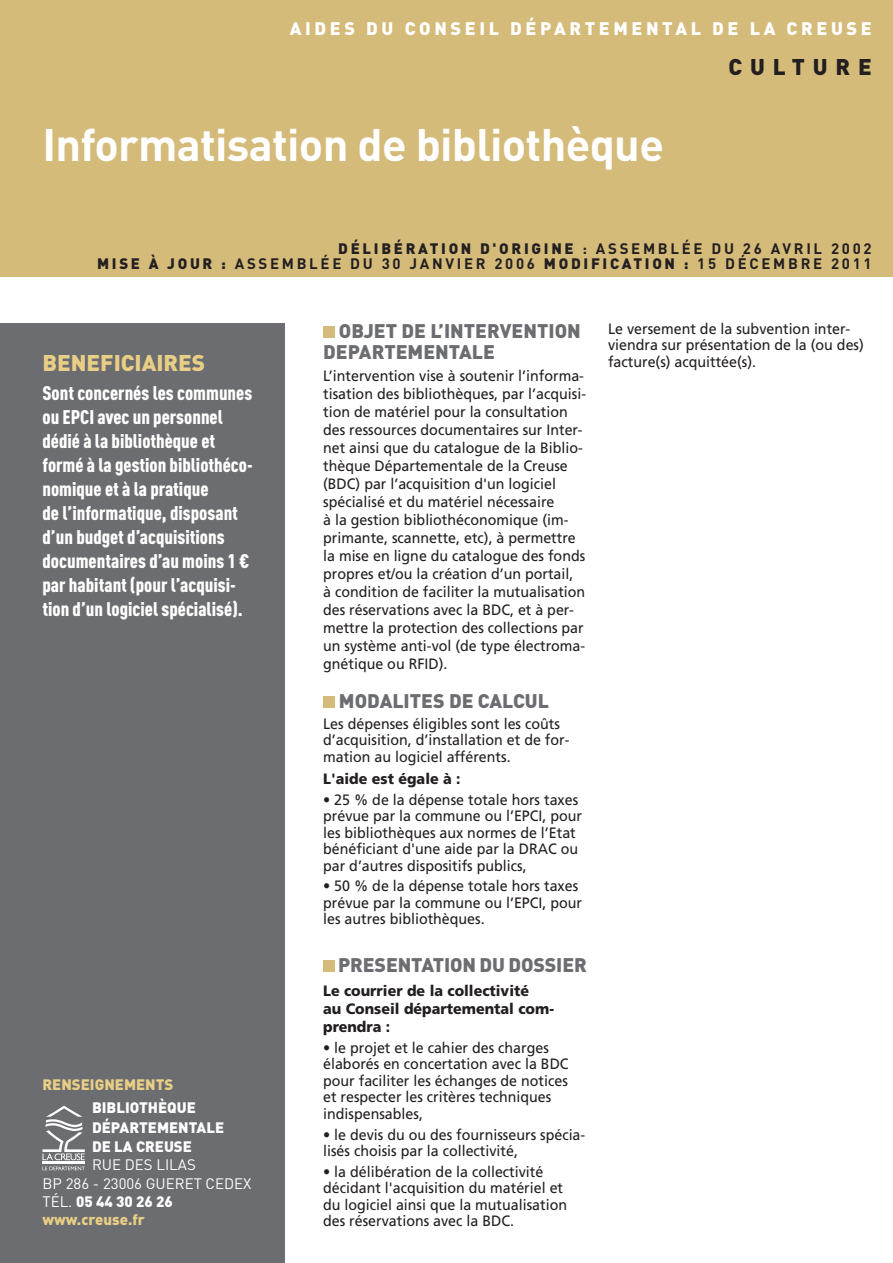
<style>
.page{position:relative;width:893px;height:1263px;background:#fff}
.page>*{position:absolute;margin:0;border:0;box-sizing:border-box;transform-origin:0 0}
.t1{font:700 45px "DIN";letter-spacing:-.015em;color:#fff}
.t2{font:900 22.5px "DIN";color:#e9ce86}
.t3{font:900 22.5px "DIN";letter-spacing:.35em;color:#231f20}
.t4{font:900 19.5px/24px "DIN Cond";color:#fff}
.t5{font:900 19.5px/21px "DIN";color:#6c6d70}
.t6{font:900 18px "DIN";letter-spacing:.2em;color:#fff}
.t7{font:15px/16.5px "Frutiger LT Std";color:#231f20;scale:.95 1}
.t8{font:700 15px/15px "DIN";letter-spacing:.18em;color:#231f20;text-align:right}
.t9{font:900 15px/18px "Frutiger LT Std";color:#231f20;scale:.95 1}
.t10{font:15px/18px "DIN";color:#fff}
.t11{font:900 15px/19.5px "DIN";color:#fff}
.t12{font:900 15px "DIN";color:#e9ce86}
.s1{font-weight:900}
.s2{font-weight:900;color:#e9ce86}
</style>
<div class="page">
<div style="left:0;top:0;width:893px;height:276px;background:#d4bb7a"></div>
<div style="left:0;top:323px;width:285px;height:940px;background:#6c6d70"></div>
<div style="left:323px;top:326px;width:12px;height:12px;background:#d4bb7a"></div>
<div style="left:323px;top:696px;width:12px;height:12px;background:#d4bb7a"></div>
<div style="left:323px;top:960px;width:12px;height:12px;background:#d4bb7a"></div>
<hr style="left:43px;top:1161px;width:21px;height:3px;background:#fff">
<hr style="left:64px;top:1161px;width:21px;height:3px;background:#fff">
<svg style="left:43px;top:1105px;width:42px;height:55px"></svg>
<svg style="left:43px;top:1166px;width:42px;height:4px"></svg>
<p class="t6" style="left:290px;top:18px;width:583px">AIDES DU CONSEIL DÉPARTEMENTAL DE LA CREUSE</p>
<h2 class="t3" style="left:728px;top:53px;width:145px">CULTURE</h2>
<h1 class="t1" style="left:43px;top:118px;width:623px">Informatisation de bibliothèque</h1>
<p class="t8" style="left:97px;top:240px;width:776px"><span class="s1">DÉLIBÉRATION D'ORIGINE</span> : ASSEMBLÉE DU 26 AVRIL 2002<br><span class="s1">MISE À JOUR :</span> ASSEMBLÉE DU 30 JANVIER 2006 <span class="s1">MODIFICATION :</span> 15 DÉCEMBRE 2011</p>
<h2 class="t2" style="left:43px;top:350px;width:164px">BENEFICIAIRES</h2>
<p class="t4" style="left:43px;top:380px;width:212px">Sont concernés les communes ou EPCI avec un personnel dédié à la bibliothèque et formé à la gestion bibliothéco&shy;nomique et à la pratique<br>de l’informatique, disposant d’un budget d’acquisitions documentaires d’au moins 1 € par habitant (pour l’acquisi&shy;tion d’un logiciel spécialisé).</p>
<p class="t12" style="left:43px;top:1075px;width:132px">RENSEIGNEMENTS</p>
<p class="t11" style="left:92px;top:1098px;width:134px">BIBLIOTHÈQUE<br>DÉPARTEMENTALE<br>DE LA CREUSE</p>
<p class="t10" style="left:43px;top:1155px;width:210px;text-indent:50px">RUE DES LILAS<br>BP 286 - 23006 GUERET CEDEX<br>TÉL. <span class="s1">05 44 30 26 26 </span><span class="s2">www.creuse.fr</span></p>
<h3 class="t5" style="left:323px;top:319px;width:259px;text-indent:16px">OBJET DE L’INTERVENTION<br>DEPARTEMENTALE</h3>
<p class="t7" style="left:323px;top:368px;width:278px;line-height:18px">L’intervention vise à soutenir l’informa&shy;tisation des bibliothèques, par l’acquisi&shy;tion de matériel pour la consultation des ressources documentaires sur Inter&shy;net ainsi que du catalogue de la Biblio&shy;thèque Départementale de la Creuse (BDC) par l’acquisition d'un logiciel spécialisé et du matériel nécessaire<br>à la gestion bibliothéconomique (im&shy;primante, scannette, etc), à permettre la mise en ligne du catalogue des fonds propres et/ou la création d’un portail,<br>à condition de faciliter la mutualisation des réservations avec la BDC, et à per&shy;mettre la protection des collections par un système anti-vol (de type électroma&shy;gnétique ou RFID).</p>
<h3 class="t5" style="left:339px;top:690px;width:211px">MODALITES DE CALCUL</h3>
<p class="t7" style="left:323px;top:716px;width:261px">Les dépenses éligibles sont les coûts d’acquisition, d’installation et de for&shy;mation au logiciel afférents.</p>
<p class="t9" style="left:323px;top:771px;width:146px">L'aide est égale à :</p>
<p class="t7" style="left:323px;top:792px;width:274px">• 25 % de la dépense totale hors taxes prévue par la commune ou l’EPCI, pour les bibliothèques aux normes de l’Etat bénéficiant d'une aide par la DRAC ou par d’autres dispositifs publics,</p>
<p class="t7" style="left:323px;top:879px;width:274px">• 50 % de la dépense totale hors taxes prévue par la commune ou l’EPCI, pour les autres bibliothèques.</p>
<h3 class="t5" style="left:338px;top:954px;width:250px">PRESENTATION DU DOSSIER</h3>
<p class="t9" style="left:323px;top:983px;width:245px">Le courrier de la collectivité<br>au Conseil départemental com&shy;prendra :</p>
<p class="t7" style="left:323px;top:1040px;width:260px">• le projet et le cahier des charges élaborés en concertation avec la BDC pour faciliter les échanges de notices et respecter les critères techniques indispensables,</p>
<p class="t7" style="left:323px;top:1127px;width:277px">• le devis du ou des fournisseurs spécia&shy;lisés choisis par la collectivité,</p>
<p class="t7" style="left:323px;top:1164px;width:258px">• la délibération de la collectivité décidant l'acquisition du matériel et du logiciel ainsi que la mutualisation des réservations avec la BDC.</p>
<p class="t7" style="left:608px;top:322px;width:271px">Le versement de la subvention inter&shy;viendra sur présentation de la (ou des) facture(s) acquittée(s).</p>
</div>
